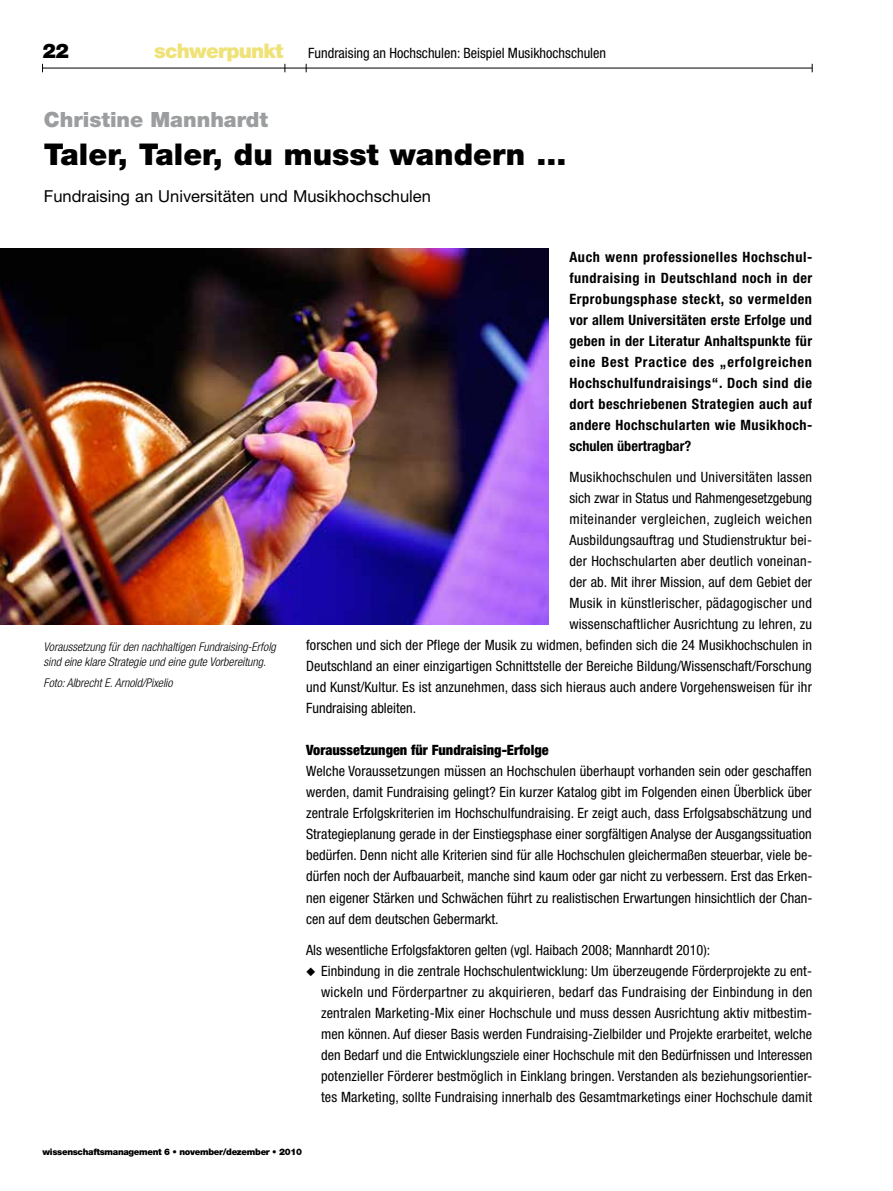
<style>
.page{position:relative;width:893px;height:1191px;background:#fff}
.page>*{position:absolute;margin:0;border:0;box-sizing:border-box;transform-origin:0 0}
.t1{font:900 30px "Helvetica Neue";color:#000}
.t2{font:900 21px "Helvetica Neue";color:#9b9d9f}
.t3{font:900 20.25px "Helvetica Neue";color:#000}
.t4{font:16.5px "Helvetica Neue";color:#000}
.t5{font:condensed 14.25px/21px "Helvetica Neue";letter-spacing:.01em;color:#000;text-align:justify}
.t6{font:700 condensed 14.25px/21px "Helvetica Neue";letter-spacing:.03em;color:#000;text-align:justify}
.t7{font:condensed 14.25px "Helvetica Neue";letter-spacing:.03em;color:#000}
.t8{font:900 condensed 14.25px "Helvetica Neue";color:#000}
.t9{font:italic 300 condensed 12px/15px "Helvetica Neue";color:#000}
.t10{font:900 9px "Helvetica Neue";letter-spacing:-.035em;color:#000}
.s1{font-weight:900;font-stretch:normal;font-size:20.25px;color:#efe277}
</style>
<div class="page">
<hr style="left:43px;top:68px;width:769px;height:1px;background:#000">
<img style="left:0;top:249px;width:548px;height:376px">
<h3 class="t3" style="left:43px;top:39px;width:28px">22</h3>
<p class="t5" style="left:154px;top:42px;width:454px"><span class="s1">schwerpunkt</span> Fundraising an Hochschulen: Beispiel Musikhochschulen</p>
<h2 class="t2" style="left:44px;top:107px;width:225px">Christine Mannhardt</h2>
<h1 class="t1" style="left:44px;top:136px;width:524px">Taler, Taler, du musst wandern …</h1>
<p class="t4" style="left:44px;top:186px;width:388px">Fundraising an Universitäten und Musikhochschulen</p>
<p class="t9" style="left:44px;top:639px;width:234px">Voraussetzung für den nachhaltigen Fundraising-Erfolg sind eine klare Strategie und eine gute Vorbereitung.</p>
<p class="t9" style="left:44px;top:675px;width:130px">Foto: Albrecht E. Arnold/Pixelio</p>
<p class="t6" style="left:569px;top:246px;width:244px">Auch wenn professionelles Hochschul&shy;fundraising in Deutschland noch in der Erprobungsphase steckt, so vermelden vor allem Universitäten erste Erfolge und geben in der Literatur Anhaltspunkte für eine Best Practice des „erfolgreichen Hochschulfundraisings“. Doch sind die dort beschriebenen Strategien auch auf andere Hochschularten wie Musikhoch&shy;schulen übertragbar?</p>
<p class="t5" style="left:569px;top:466px;width:244px">Musikhochschulen und Universitäten lassen</p>
<p class="t5" style="left:569px;top:487px;width:244px">sich zwar in Status und Rahmengesetzgebung</p>
<p class="t7" style="left:569px;top:511px;width:244px">miteinander vergleichen, zugleich weichen</p>
<p class="t5" style="left:569px;top:529px;width:244px">Ausbildungsauftrag und Studienstruktur bei-</p>
<p class="t5" style="left:569px;top:550px;width:244px">der Hochschularten aber deutlich voneinan-</p>
<p class="t5" style="left:569px;top:571px;width:244px">der ab. Mit ihrer Mission, auf dem Gebiet der</p>
<p class="t5" style="left:569px;top:592px;width:244px">Musik in künstlerischer, pädagogischer und</p>
<p class="t5" style="left:569px;top:613px;width:244px">wissenschaftlicher Ausrichtung zu lehren, zu</p>
<p class="t5" style="left:306px;top:634px;width:507px">forschen und sich der Pflege der Musik zu widmen, befinden sich die 24 Musikhochschulen in</p>
<p class="t5" style="left:306px;top:656px;width:507px">Deutschland an einer einzigartigen Schnittstelle der Bereiche Bildung/Wissenschaft/Forschung</p>
<p class="t5" style="left:306px;top:677px;width:507px">und Kunst/Kultur. Es ist anzunehmen, dass sich hieraus auch andere Vorgehensweisen für ihr</p>
<p class="t5" style="left:306px;top:698px;width:111px">Fundraising ableiten.</p>
<p class="t8" style="left:306px;top:741px;width:244px">Voraussetzungen für Fundraising-Erfolge</p>
<p class="t5" style="left:306px;top:761px;width:508px">Welche Voraussetzungen müssen an Hochschulen überhaupt vorhanden sein oder geschaffen werden, damit Fundraising gelingt? Ein kurzer Katalog gibt im Folgenden einen Überblick über zentrale Erfolgskriterien im Hochschulfundraising. Er zeigt auch, dass Erfolgsabschätzung und Strategieplanung gerade in der Einstiegsphase einer sorgfältigen Analyse der Ausgangssituation bedürfen. Denn nicht alle Kriterien sind für alle Hochschulen gleichermaßen steuerbar, viele be&shy;dürfen noch der Aufbauarbeit, manche sind kaum oder gar nicht zu verbessern. Erst das Erken&shy;nen eigener Stärken und Schwächen führt zu realistischen Erwartungen hinsichtlich der Chan&shy;cen auf dem deutschen Gebermarkt.</p>
<p class="t5" style="left:306px;top:939px;width:406px">Als wesentliche Erfolgsfaktoren gelten (vgl. Haibach 2008; Mannhardt 2010):</p>
<p class="t5" style="left:321px;top:960px;width:493px;text-indent:-15px">◆ Einbindung in die zentrale Hochschulentwicklung: Um überzeugende Förderprojekte zu ent&shy;wickeln und Förderpartner zu akquirieren, bedarf das Fundraising der Einbindung in den zentralen Marketing-Mix einer Hochschule und muss dessen Ausrichtung aktiv mitbestim&shy;men können. Auf dieser Basis werden Fundraising-Zielbilder und Projekte erarbeitet, welche den Bedarf und die Entwicklungsziele einer Hochschule mit den Bedürfnissen und Interessen potenzieller Förderer bestmöglich in Einklang bringen. Verstanden als beziehungsorientier&shy;tes Marketing, sollte Fundraising innerhalb des Gesamtmarketings einer Hochschule damit</p>
<p class="t10" style="left:43px;top:1146px;width:261px">wissenschaftsmanagement 6 • november/dezember • 2010</p>
</div>
